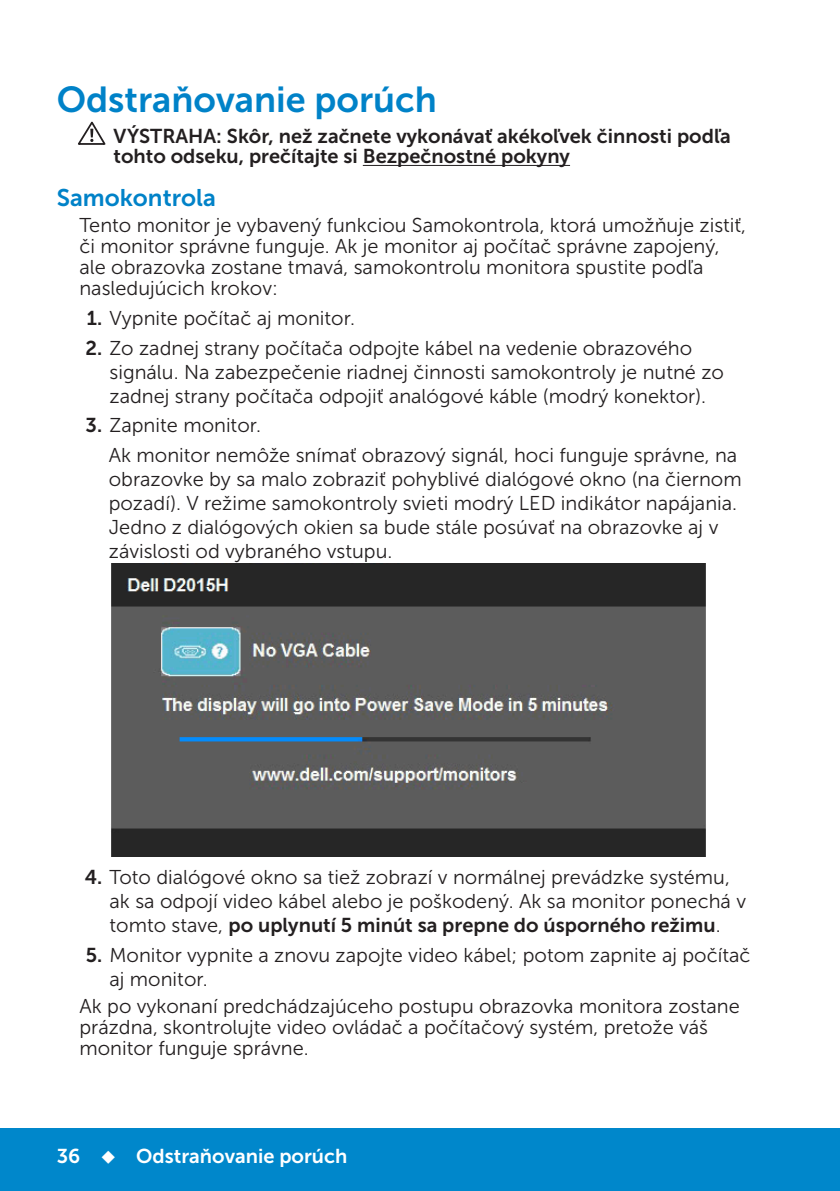
<style>
.page{position:relative;width:840px;height:1191px;background:#fff}
.page>*{position:absolute;margin:0;border:0;box-sizing:border-box;transform-origin:0 0}
.Head1{font:36px "Museo Sans For Dell 700";color:#0082c8}
.Head2{font:24px "Museo Sans For Dell 700";color:#0082c8}
.Paragraph_indent{font:20px/24px "Museo Sans For Dell 300";color:#231f20}
.Paragraph{font:20px/21px "Museo Sans For Dell 300";color:#231f20}
.Caution{font:20px/20px "Museo Sans For Dell 700";color:#231f20}
.t1{font:20px "Museo Sans For Dell 700";color:#fff}
.s1{font-family:"Museo Sans For Dell 700"}
</style>
<div class="page">
<div style="left:0;top:1128px;width:839px;height:63px;background:#0087cb"></div>
<hr style="left:362px;top:165px;width:207px;height:1px;background:#231f20">
<img style="left:111px;top:564px;width:595px;height:292px">
<svg style="left:78px;top:122px;width:27px;height:23px"></svg>
<p class="Head1" style="left:57px;top:80px;width:381px">Odstraňovanie porúch</p>
<p class="Caution" style="left:113px;top:126px;width:618px">VÝSTRAHA: Skôr, než začnete vykonávať akékoľvek činnosti podľa tohto odseku, prečítajte si Bezpečnostné pokyny</p>
<p class="Head2" style="left:57px;top:184px;width:160px">Samokontrola</p>
<p class="Paragraph" style="left:79px;top:215px;width:667px">Tento monitor je vybavený funkciou Samokontrola, ktorá umožňuje zistiť, či monitor správne funguje. Ak je monitor aj počítač správne zapojený, ale obrazovka zostane tmavá, samokontrolu monitora spustite podľa nasledujúcich krokov:</p>
<p class="Paragraph_indent" style="left:87px;top:306px;width:269px"><span class="s1">1.</span> Vypnite počítač aj monitor.</p>
<p class="Paragraph_indent" style="left:109px;top:336px;width:615px;text-indent:-24px"><span class="s1">2.</span> Zo zadnej strany počítača odpojte kábel na vedenie obrazového signálu. Na zabezpečenie riadnej činnosti samokontroly je nutné zo zadnej strany počítača odpojiť analógové káble (modrý konektor).</p>
<p class="Paragraph_indent" style="left:86px;top:413px;width:177px"><span class="s1">3.</span> Zapnite monitor.</p>
<p class="Paragraph_indent" style="left:109px;top:443px;width:634px">Ak monitor nemôže snímať obrazový signál, hoci funguje správne, na obrazovke by sa malo zobraziť pohyblivé dialógové okno (na čiernom pozadí). V režime samokontroly svieti modrý LED indikátor napájania.<br>Jedno z dialógových okien sa bude stále posúvať na obrazovke aj v závislosti od vybraného vstupu.</p>
<p class="Paragraph_indent" style="left:109px;top:865px;width:637px;text-indent:-25px"><span class="s1">4.</span> Toto dialógové okno sa tiež zobrazí v normálnej prevádzke systému, ak sa odpojí video kábel alebo je poškodený. Ak sa monitor ponechá v tomto stave, <span class="s1">po uplynutí 5 minút sa prepne do úsporného režimu</span>.</p>
<p class="Paragraph_indent" style="left:109px;top:943px;width:642px;text-indent:-24px"><span class="s1">5.</span> Monitor vypnite a znovu zapojte video kábel; potom zapnite aj počítač aj monitor.</p>
<p class="Paragraph" style="left:79px;top:995px;width:661px">Ak po vykonaní predchádzajúceho postupu obrazovka monitora zostane prázdna, skontrolujte video ovládač a počítačový systém, pretože váš monitor funguje správne.</p>
<p class="t1" style="left:57px;top:1144px;width:292px">36 ◆ Odstraňovanie porúch</p>
</div>
